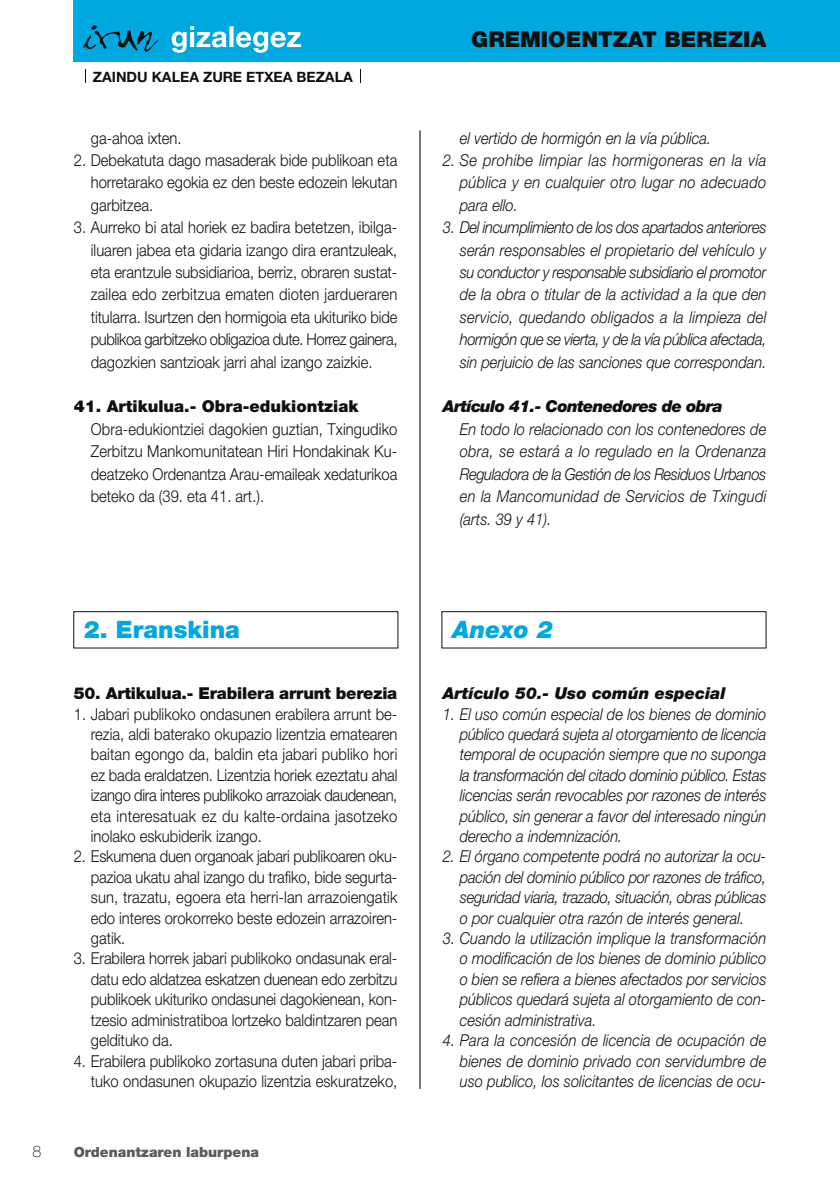
<style>
.page{position:relative;width:840px;height:1191px;background:#fff}
.page>*{position:absolute;margin:0;border:0;box-sizing:border-box;transform-origin:0 0}
.t1{font:900 24px "Helvetica Neue";color:#00a8e0}
.t2{font:italic 900 24px "Helvetica Neue";color:#00a8e0}
.t3{font:900 22px "Helvetica Neue";color:#10100e}
.t4{font:italic 300 16.4px/20.4px "Helvetica Neue";color:#10100e;text-align:justify;scale:.9 1}
.t5{font:300 16.4px/20.4px "Helvetica Neue";color:#10100e;text-align:justify;scale:.9 1}
.t6{font:900 16.4px "Helvetica Neue";letter-spacing:-.01em;color:#10100e}
.t7{font:italic 900 16.4px "Helvetica Neue";letter-spacing:-.04em;color:#10100e}
.t8{font:italic 900 16.4px "Helvetica Neue";color:#10100e}
.t9{font:100 16px "Helvetica Neue";color:#10100e}
.t10{font:700 14.2px "Helvetica Neue";color:#10100e}
.t11{font:900 14px "Helvetica Neue";color:#5b5b5a}
</style>
<div class="page">
<div style="left:74px;top:0;width:765px;height:61px;background:#00a8e0"></div>
<svg style="left:83px;top:25px;width:75px;height:27px"></svg>
<svg style="left:171px;top:26px;width:130px;height:27px"></svg>
<svg style="left:85px;top:69px;width:1px;height:14px"></svg>
<svg style="left:360px;top:69px;width:1px;height:14px"></svg>
<hr style="left:419px;top:130px;width:1px;height:959px;background:#10100e">
<svg style="left:73px;top:611px;width:693px;height:38px"></svg>
<p class="t10" style="left:93px;top:72px;width:261px">ZAINDU KALEA ZURE ETXEA BEZALA</p>
<p class="t5" style="left:91px;top:129px;width:102px">ga-ahoa ixten.</p>
<p class="t5" style="left:91px;top:150px;width:342px;line-height:22.4px;text-indent:-17px">2. Debekatuta dago masaderak bide publikoan eta horretarako egokia ez den beste edozein lekutan garbitzea.</p>
<p class="t5" style="left:91px;top:218px;width:342px;line-height:22.4px;text-indent:-17px">3. Aurreko bi atal horiek ez badira betetzen, ibilga&shy;iluaren jabea eta gidaria izango dira erantzuleak, eta erantzule subsidiarioa, berriz, obraren sustat&shy;zailea edo zerbitzua ematen dioten jardueraren titularra. Isurtzen den hormigoia eta ukituriko bide publikoa garbitzeko obligazioa dute. Horrez gainera, dagozkien santzioak jarri ahal izango zaizkie.</p>
<p class="t6" style="left:74px;top:401px;width:286px">41. Artikulua.- Obra-edukiontziak</p>
<p class="t5" style="left:91px;top:419px;width:342px;line-height:22.4px">Obra-edukiontziei dagokien guztian, Txingudiko Zerbitzu Mankomunitatean Hiri Hondakinak Ku&shy;deatzeko Ordenantza Arau-emaileak xedaturikoa beteko da (39. eta 41. art.).</p>
<p class="t9" style="left:32px;top:1145px;width:10px">8</p>
<h1 class="t1" style="left:84px;top:621px;width:158px">2. Eranskina</h1>
<p class="t6" style="left:74px;top:687px;width:325px">50. Artikulua.- Erabilera arrunt berezia</p>
<p class="t5" style="left:91px;top:705px;width:342px;text-indent:-17px">1. Jabari publikoko ondasunen erabilera arrunt be&shy;rezia, aldi baterako okupazio lizentzia ematearen baitan egongo da, baldin eta jabari publiko hori ez bada eraldatzen. Lizentzia horiek ezeztatu ahal izango dira interes publikoko arrazoiak daudenean, eta interesatuak ez du kalte-ordaina jasotzeko inolako eskubiderik izango.</p>
<p class="t5" style="left:91px;top:848px;width:342px;text-indent:-17px">2. Eskumena duen organoak jabari publikoaren oku&shy;pazioa ukatu ahal izango du trafiko, bide segurta&shy;sun, trazatu, egoera eta herri-lan arrazoiengatik edo interes orokorreko beste edozein arrazoiren&shy;gatik.</p>
<p class="t5" style="left:91px;top:950px;width:342px;text-indent:-17px">3. Erabilera horrek jabari publikoko ondasunak eral&shy;datu edo aldatzea eskatzen duenean edo zerbitzu publikoek ukituriko ondasunei dagokienean, kon&shy;tzesio administratiboa lortzeko baldintzaren pean geldituko da.</p>
<p class="t5" style="left:74px;top:1052px;width:361px;text-align:right">4. Erabilera publikoko zortasuna duten jabari priba&shy;tuko ondasunen okupazio lizentzia eskuratzeko,</p>
<p class="t11" style="left:74px;top:1146px;width:187px">Ordenantzaren laburpena</p>
<h2 class="t3" style="left:471px;top:31px;width:296px">GREMIOENTZAT BEREZIA</h2>
<p class="t4" style="left:459px;top:129px;width:281px">el vertido de hormigón en la vía pública.</p>
<p class="t4" style="left:459px;top:150px;width:342px;line-height:22.4px;text-indent:-17px">2. Se prohibe limpiar las hormigoneras en la vía pública y en cualquier otro lugar no adecuado para ello.</p>
<p class="t4" style="left:459px;top:218px;width:342px;line-height:22.4px;text-indent:-17px">3. Del incumplimiento de los dos apartados anteriores serán responsables el propietario del vehículo y su conductor y responsable subsidiario el promotor de la obra o titular de la actividad a la que den servicio, quedando obligados a la limpieza del hormigón que se vierta, y de la vía pública afectada, sin perjuicio de las sanciones que correspondan.</p>
<p class="t7" style="left:442px;top:401px;width:281px">Artículo 41.- Contenedores de obra</p>
<p class="t4" style="left:459px;top:419px;width:342px;line-height:22.4px">En todo lo relacionado con los contenedores de obra, se estará a lo regulado en la Ordenanza Reguladora de la Gestión de los Residuos Urbanos en la Mancomunidad de Servicios de Txingudi (arts. 39 y 41).</p>
<h1 class="t2" style="left:452px;top:621px;width:102px">Anexo 2</h1>
<p class="t8" style="left:442px;top:687px;width:284px">Artículo 50.- Uso común especial</p>
<p class="t4" style="left:459px;top:705px;width:342px;text-indent:-17px">1. El uso común especial de los bienes de dominio público quedará sujeta al otorgamiento de licencia temporal de ocupación siempre que no suponga la transformación del citado dominio público. Estas licencias serán revocables por razones de interés público, sin generar a favor del interesado ningún derecho a indemnización.</p>
<p class="t4" style="left:459px;top:848px;width:342px;text-indent:-17px">2. El órgano competente podrá no autorizar la ocu&shy;pación del dominio público por razones de tráfico, seguridad viaria, trazado, situación, obras públicas o por cualquier otra razón de interés general.</p>
<p class="t4" style="left:459px;top:929px;width:342px;text-indent:-17px">3. Cuando la utilización implique la transformación o modificación de los bienes de dominio público o bien se refiera a bienes afectados por servicios públicos quedará sujeta al otorgamiento de con&shy;cesión administrativa.</p>
<p class="t4" style="left:459px;top:1031px;width:342px;text-indent:-17px">4. Para la concesión de licencia de ocupación de bienes de dominio privado con servidumbre de uso publico, los solicitantes de licencias de ocu-</p>
</div>
